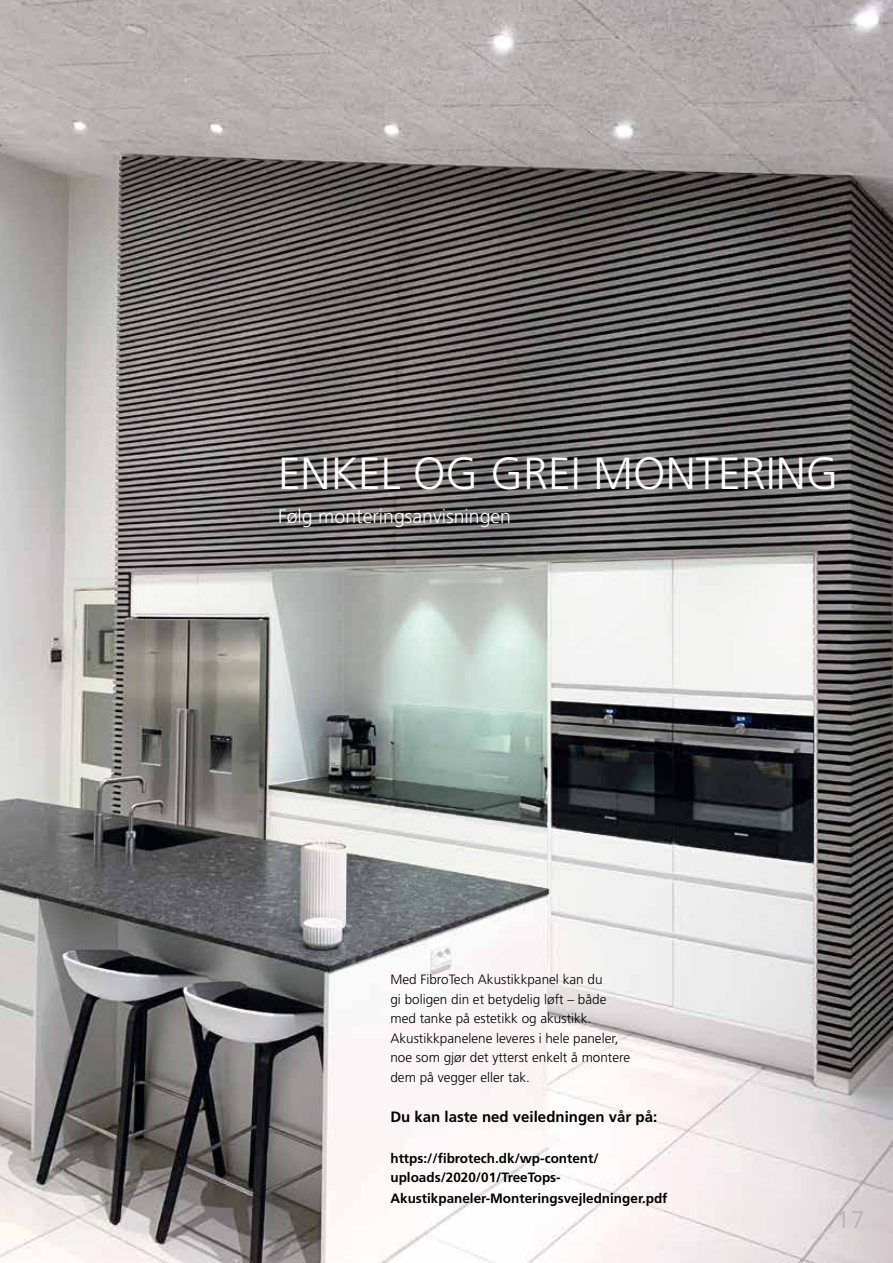
<style>
.page{position:relative;width:893px;height:1263px;background:#fff}
.page>*{position:absolute;margin:0;border:0;box-sizing:border-box;transform-origin:0 0}
.t1{font:300 45px "Frutiger";color:#fff}
.t2{font:300 24px "Frutiger";color:#b3b2b2}
.t3{font:300 19.5px "Frutiger";color:#fff}
.t4{font:700 15px "Frutiger";color:#000}
.t5{font:300 13.5px/19.5px "Frutiger";color:#000}
.t6{font:700 13.5px/19.5px "Frutiger";color:#000}
</style>
<div class="page">
<img style="left:0;top:0;width:893px;height:1263px">
<h1 class="t1" style="left:278px;top:448px;width:562px">ENKEL OG GREI MONTERING</h1>
<h3 class="t3" style="left:278px;top:506px;width:234px">Følg monteringsanvisningen</h3>
<p class="t5" style="left:390px;top:970px;width:241px">Med FibroTech Akustikkpanel kan du<br>gi boligen din et betydelig løft – både med tanke på estetikk og akustikk.<br>Akustikkpanelene leveres i hele paneler, noe som gjør det ytterst enkelt å montere dem på vegger eller tak.</p>
<p class="t4" style="left:390px;top:1108px;width:268px">Du kan laste ned veiledningen vår på:</p>
<p class="t6" style="left:390px;top:1148px;width:210px">https://fibrotech.dk/wp-content/ uploads/2020/01/TreeTops-</p>
<p class="t6" style="left:390px;top:1189px;width:279px">Akustikpaneler-Monteringsvejledninger.pdf</p>
<h2 class="t2" style="left:836px;top:1206px;width:29px">17</h2>
</div>
